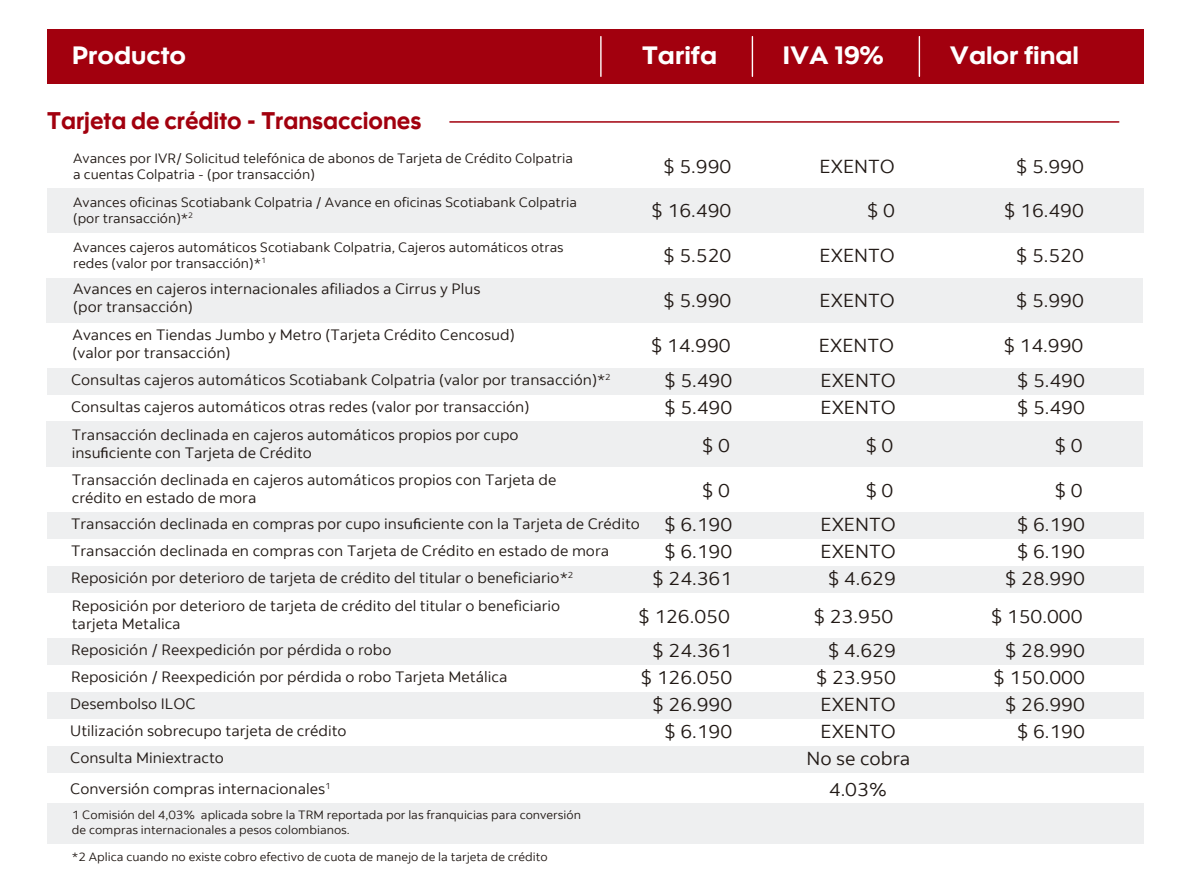
<style>
.page{position:relative;width:1191px;height:893px;background:#fff}
.page>*{position:absolute;margin:0;border:0;box-sizing:border-box;transform-origin:0 0}
.t1{font:25.05px "Scotia Headline";color:#fff;scale:1.05 1}
.t2{font:24px "Scotia Headline";color:#a2000e;scale:.96 1}
.t3{font:18.75px "Scotia";color:#211915;scale:1.05 1}
.t4{font:15px/18px "Scotia";color:#211915;scale:1.05 1}
.t5{font:13.5px/16.2px "Scotia";color:#211915;scale:1.05 1}
.t6{font:12px/14.4px "Scotia";color:#211915;scale:1.05 1}
.s1{font-family:"Myriad Pro"}
</style>
<div class="page">
<hr style="left:450px;top:121px;width:668px;height:2px;background:#a2000e">
<div style="left:47px;top:29px;width:1096px;height:55px;background:#a2000e"></div>
<hr style="left:600px;top:37px;width:1px;height:39px;background:#fff">
<hr style="left:751px;top:37px;width:2px;height:39px;background:#fff">
<hr style="left:918px;top:37px;width:2px;height:39px;background:#fff">
<div style="left:47px;top:803px;width:1097px;height:40px;background:#eeeff0"></div>
<div style="left:46px;top:278px;width:1097px;height:44px;background:#eeeff0"></div>
<div style="left:47px;top:188px;width:1096px;height:45px;background:#eeeff0"></div>
<div style="left:47px;top:368px;width:1097px;height:26px;background:#eeeff0"></div>
<div style="left:47px;top:512px;width:1097px;height:26px;background:#eeeff0"></div>
<div style="left:47px;top:566px;width:1097px;height:26px;background:#eeeff0"></div>
<div style="left:47px;top:638px;width:1097px;height:26px;background:#eeeff0"></div>
<div style="left:47px;top:692px;width:1097px;height:26px;background:#eeeff0"></div>
<div style="left:47px;top:746px;width:1097px;height:26px;background:#eeeff0"></div>
<div style="left:47px;top:422px;width:1096px;height:45px;background:#eeeff0"></div>
<h1 class="t1" style="left:72px;top:41px;width:110px">Producto</h1>
<h1 class="t1" style="left:642px;top:41px;width:73px">Tarifa</h1>
<h1 class="t1" style="left:783px;top:41px;width:97px">IVA 19%</h1>
<h1 class="t1" style="left:950px;top:41px;width:125px">Valor final</h1>
<h2 class="t2" style="left:47px;top:107px;width:391px">Tarjeta de crédito - Transacciones</h2>
<p class="t5" style="left:73px;top:151px;width:477px">Avances por IVR/ Solicitud telefónica de abonos de Tarjeta de Crédito Colpatria a cuentas Colpatria - (por transacción)</p>
<p class="t3" style="left:663px;top:156px;width:66px">$ 5.990</p>
<p class="t3" style="left:819px;top:156px;width:73px">EXENTO</p>
<p class="t3" style="left:1015px;top:156px;width:66px">$ 5.990</p>
<p class="t5" style="left:73px;top:194px;width:481px">Avances oficinas Scotiabank Colpatria / Avance en oficinas Scotiabank Colpatria (por transacción)*<sup>2</sup></p>
<p class="t3" style="left:651px;top:199px;width:78px">$ 16.490</p>
<p class="t3" style="left:866px;top:199px;width:28px">$ 0</p>
<p class="t3" style="left:1004px;top:199px;width:78px">$ 16.490</p>
<p class="t5" style="left:73px;top:239px;width:468px">Avances cajeros automáticos Scotiabank Colpatria, Cajeros automáticos otras redes (valor por transacción)*<sup>1</sup></p>
<p class="t3" style="left:663px;top:244px;width:66px">$ 5.520</p>
<p class="t3" style="left:819px;top:244px;width:73px">EXENTO</p>
<p class="t3" style="left:1015px;top:244px;width:66px">$ 5.520</p>
<p class="t4" style="left:73px;top:280px;width:389px">Avances en cajeros internacionales afiliados a Cirrus y Plus (por transacción)</p>
<p class="t3" style="left:663px;top:289px;width:66px">$ 5.990</p>
<p class="t3" style="left:819px;top:289px;width:73px">EXENTO</p>
<p class="t3" style="left:1015px;top:289px;width:66px">$ 5.990</p>
<p class="t4" style="left:73px;top:326px;width:422px">Avances en Tiendas Jumbo y Metro (Tarjeta Crédito Cencosud) (valor por transacción)</p>
<p class="t3" style="left:650px;top:335px;width:78px">$ 14.990</p>
<p class="t3" style="left:819px;top:335px;width:73px">EXENTO</p>
<p class="t3" style="left:1003px;top:335px;width:78px">$ 14.990</p>
<p class="t4" style="left:71px;top:371px;width:515px">Consultas cajeros automáticos Scotiabank Colpatria (valor por transacción)*<sup>2</sup></p>
<p class="t3" style="left:664px;top:370px;width:66px">$ 5.490</p>
<p class="t3" style="left:820px;top:370px;width:73px">EXENTO</p>
<p class="t3" style="left:1016px;top:370px;width:66px">$ 5.490</p>
<p class="t4" style="left:71px;top:398px;width:438px">Consultas cajeros automáticos otras redes (valor por transacción)</p>
<p class="t3" style="left:664px;top:397px;width:66px">$ 5.490</p>
<p class="t3" style="left:820px;top:397px;width:73px">EXENTO</p>
<p class="t3" style="left:1016px;top:397px;width:66px">$ 5.490</p>
<p class="t4" style="left:72px;top:426px;width:427px">Transacción declinada en cajeros automáticos propios por cupo insu<span class="s1">fi</span>ciente con Tarjeta de Crédito</p>
<p class="t3" style="left:702px;top:435px;width:28px">$ 0</p>
<p class="t3" style="left:865px;top:435px;width:28px">$ 0</p>
<p class="t3" style="left:1054px;top:435px;width:28px">$ 0</p>
<p class="t4" style="left:72px;top:471px;width:463px">Transacción declinada en cajeros automáticos propios con Tarjeta de crédito en estado de mora</p>
<p class="t3" style="left:702px;top:480px;width:28px">$ 0</p>
<p class="t3" style="left:865px;top:480px;width:28px">$ 0</p>
<p class="t3" style="left:1054px;top:480px;width:28px">$ 0</p>
<p class="t4" style="left:71px;top:515px;width:543px">Transacción declinada en compras por cupo insu<span class="s1">fi</span>ciente con la Tarjeta de Crédito</p>
<p class="t3" style="left:664px;top:514px;width:66px">$ 6.190</p>
<p class="t3" style="left:820px;top:514px;width:73px">EXENTO</p>
<p class="t3" style="left:1016px;top:514px;width:66px">$ 6.190</p>
<p class="t4" style="left:71px;top:542px;width:514px">Transacción declinada en compras con Tarjeta de Crédito en estado de mora</p>
<p class="t3" style="left:664px;top:541px;width:66px">$ 6.190</p>
<p class="t3" style="left:820px;top:541px;width:73px">EXENTO</p>
<p class="t3" style="left:1016px;top:541px;width:66px">$ 6.190</p>
<p class="t4" style="left:71px;top:569px;width:480px">Reposición por deterioro de tarjeta de crédito del titular o beneficiario*<sup>2</sup></p>
<p class="t3" style="left:652px;top:568px;width:78px">$ 24.361</p>
<p class="t3" style="left:827px;top:568px;width:66px">$ 4.629</p>
<p class="t3" style="left:1005px;top:568px;width:78px">$ 28.990</p>
<p class="t4" style="left:72px;top:597px;width:467px">Reposición por deterioro de tarjeta de crédito del titular o beneficiario tarjeta Metalica</p>
<p class="t3" style="left:638px;top:606px;width:89px">$ 126.050</p>
<p class="t3" style="left:813px;top:606px;width:78px">$ 23.950</p>
<p class="t3" style="left:990px;top:606px;width:89px">$ 150.000</p>
<p class="t4" style="left:71px;top:641px;width:306px">Reposición / Reexpedición por pérdida o robo</p>
<p class="t3" style="left:652px;top:640px;width:78px">$ 24.361</p>
<p class="t3" style="left:827px;top:640px;width:66px">$ 4.629</p>
<p class="t3" style="left:1005px;top:640px;width:78px">$ 28.990</p>
<p class="t4" style="left:71px;top:668px;width:417px">Reposición / Reexpedición por pérdida o robo Tarjeta Metálica</p>
<p class="t3" style="left:640px;top:667px;width:89px">$ 126.050</p>
<p class="t3" style="left:816px;top:667px;width:78px">$ 23.950</p>
<p class="t3" style="left:993px;top:667px;width:89px">$ 150.000</p>
<p class="t4" style="left:70px;top:695px;width:121px">Desembolso ILOC</p>
<p class="t3" style="left:652px;top:694px;width:78px">$ 26.990</p>
<p class="t3" style="left:820px;top:694px;width:73px">EXENTO</p>
<p class="t3" style="left:1005px;top:694px;width:78px">$ 26.990</p>
<p class="t4" style="left:70px;top:722px;width:265px">Utilización sobrecupo tarjeta de crédito</p>
<p class="t3" style="left:664px;top:721px;width:66px">$ 6.190</p>
<p class="t3" style="left:820px;top:721px;width:73px">EXENTO</p>
<p class="t3" style="left:1016px;top:721px;width:66px">$ 6.190</p>
<p class="t4" style="left:70px;top:749px;width:148px">Consulta Miniextracto</p>
<p class="t3" style="left:806px;top:748px;width:100px">No se cobra</p>
<p class="t4" style="left:70px;top:780px;width:250px">Conversión compras internacionales<sup>1</sup></p>
<p class="t3" style="left:829px;top:779px;width:57px">4.03%</p>
<p class="t6" style="left:72px;top:808px;width:486px">1 Comisión del 4,03% aplicada sobre la TRM reportada por las franquicias para conversión de compras internacionales a pesos colombianos.</p>
<p class="t6" style="left:72px;top:850px;width:454px">*2 Aplica cuando no existe cobro efectivo de cuota de manejo de la tarjeta de crédito</p>
</div>
